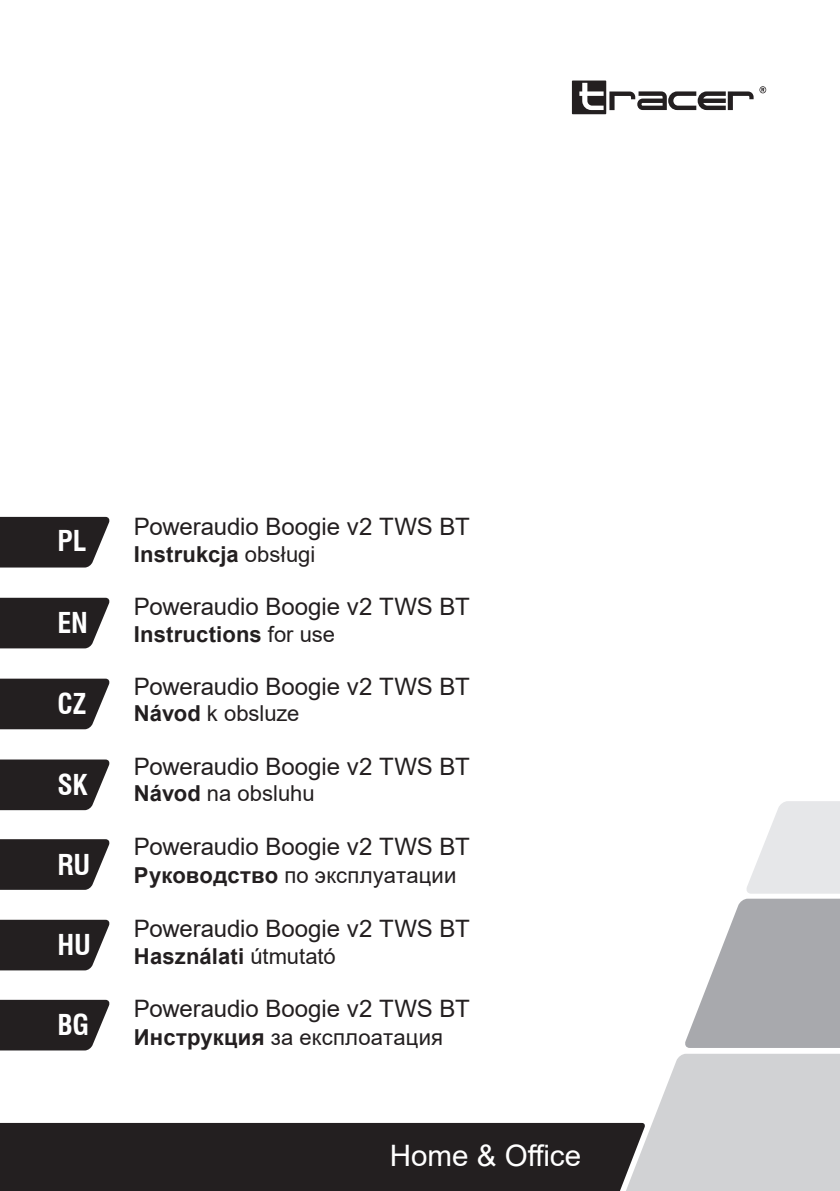
<style>
.page{position:relative;width:840px;height:1191px;background:#fff}
.page>*{position:absolute;margin:0;border:0;box-sizing:border-box;transform-origin:0 0}
.t1{font:29.6px "Arial";color:#fff}
.t2{font:700 condensed 28.2px "Swiss 721 BT";color:#fff}
.t3{font:24px "Arial";letter-spacing:-.005em;color:#231f20}
.t4{font:22px "Arial";letter-spacing:.005em;color:#231f20}
.t5{font:700 22px "Arial";letter-spacing:.005em;color:#231f20}
.s1{font-weight:400}
.s2{font-weight:700}
</style>
<div class="page">
<div style="left:0;top:1123px;width:622px;height:68px;background:#231f20"></div>
<svg style="left:622px;top:801px;width:217px;height:390px"></svg>
<div style="left:571px;top:81px;width:35px;height:33px;background:#231f20"></div>
<svg style="left:759px;top:86px;width:6px;height:7px"></svg>
<svg style="left:609px;top:91px;width:144px;height:19px"></svg>
<svg style="left:579px;top:83px;width:24px;height:27px"></svg>
<svg style="left:0;top:517px;width:110px;height:50px;background:#353132"></svg>
<svg style="left:0;top:598px;width:110px;height:50px;background:#353232"></svg>
<svg style="left:0;top:678px;width:110px;height:51px;background:#383435"></svg>
<svg style="left:0;top:759px;width:110px;height:51px;background:#373435"></svg>
<svg style="left:0;top:839px;width:110px;height:51px;background:#373334"></svg>
<svg style="left:0;top:919px;width:110px;height:51px;background:#383536"></svg>
<svg style="left:0;top:999px;width:110px;height:51px;background:#383536"></svg>
<p class="t2" style="left:57px;top:524px;width:31px">PL</p>
<p class="t2" style="left:57px;top:605px;width:32px">EN</p>
<p class="t2" style="left:57px;top:686px;width:31px">CZ</p>
<p class="t2" style="left:57px;top:768px;width:32px">SK</p>
<p class="t2" style="left:57px;top:848px;width:34px">RU</p>
<p class="t2" style="left:57px;top:928px;width:35px">HU</p>
<p class="t2" style="left:57px;top:1008px;width:33px">BG</p>
<p class="t3" style="left:134px;top:510px;width:337px">Poweraudio Boogie v2 TWS BT</p>
<p class="t5" style="left:134px;top:538px;width:183px">Instrukcja <span class="s1">obsługi</span></p>
<p class="t3" style="left:134px;top:590px;width:337px">Poweraudio Boogie v2 TWS BT</p>
<p class="t5" style="left:134px;top:618px;width:202px">Instructions <span class="s1">for use</span></p>
<p class="t3" style="left:134px;top:670px;width:337px">Poweraudio Boogie v2 TWS BT</p>
<p class="t4" style="left:134px;top:698px;width:167px"><span class="s2">Návod</span> k obsluze</p>
<p class="t3" style="left:134px;top:750px;width:337px">Poweraudio Boogie v2 TWS BT</p>
<p class="t4" style="left:134px;top:778px;width:182px"><span class="s2">Návod</span> na obsluhu</p>
<p class="t3" style="left:134px;top:830px;width:337px">Poweraudio Boogie v2 TWS BT</p>
<p class="t4" style="left:134px;top:859px;width:324px"><span class="s2">Руководство</span> по эксплуатации</p>
<p class="t3" style="left:134px;top:912px;width:337px">Poweraudio Boogie v2 TWS BT</p>
<p class="t5" style="left:134px;top:940px;width:203px">Használati <span class="s1">útmutató</span></p>
<p class="t3" style="left:134px;top:992px;width:337px">Poweraudio Boogie v2 TWS BT</p>
<p class="t4" style="left:134px;top:1022px;width:310px"><span class="s2">Инструкция</span> за експлоатация</p>
<p class="t1" style="left:389px;top:1134px;width:193px">Home &amp; Office</p>
</div>
